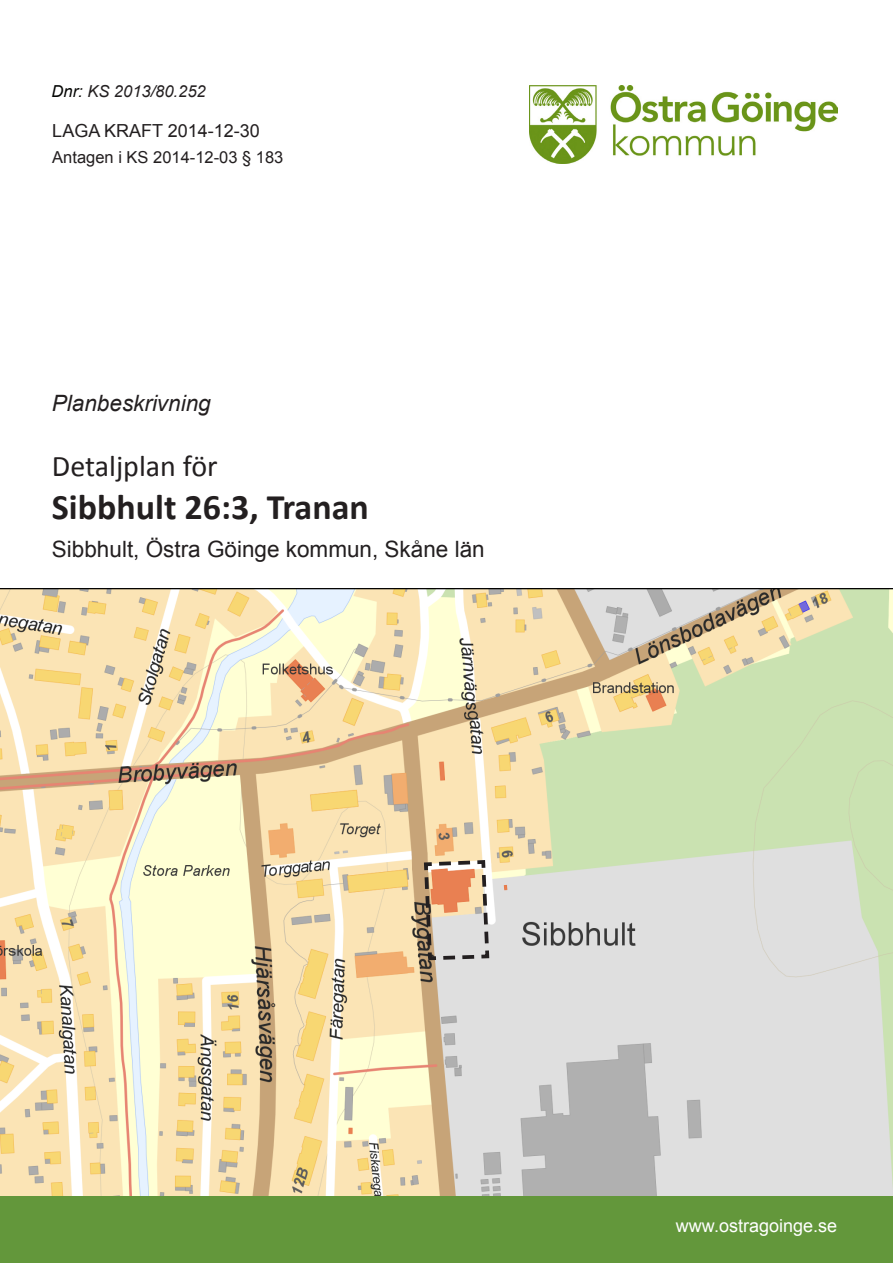
<style>
.page{position:relative;width:893px;height:1263px;background:#fff}
.page>*{position:absolute;margin:0;border:0;box-sizing:border-box;transform-origin:0 0}
.t1{font:700 36px "Calibri";color:#231f20}
.t2{font:30px "Calibri";color:#231f20}
.t3{font:22.5px "Arial";color:#231f20}
.t4{font:italic 22.5px "Arial";color:#231f20}
.t5{font:18px "Arial";color:#231f20}
.t6{font:18px "Arial";color:#fff}
.Brödtext{font:16.5px "Arial";color:#231f20}
.Underrubrik_2{font:italic 16.5px "Arial";color:#231f20}
.s1{color:#040503}
</style>
<div class="page">
<svg style="left:0;top:588px;width:893px;height:609px;background:#e3dbbb"></svg>
<img style="left:529px;top:85px;width:308px;height:78px">
<div style="left:0;top:1197px;width:893px;height:66px;background:#63973b"></div>
<svg style="left:422px;top:858px;width:69px;height:104px;background:#cfb39f"></svg>
<p class="Underrubrik_2" style="left:52px;top:81px;width:156px"><span class="s1">Dnr:</span> KS 2013/80.252</p>
<p class="t5" style="left:52px;top:119px;width:209px">LAGA KRAFT 2014-12-30</p>
<p class="Brödtext" style="left:52px;top:147px;width:233px">Antagen i KS 2014-12-03 § 183</p>
<p class="t4" style="left:52px;top:389px;width:160px">Planbeskrivning</p>
<p class="t2" style="left:52px;top:447px;width:167px">Detaljplan för</p>
<p class="t1" style="left:52px;top:484px;width:318px">Sibbhult 26:3, Tranan</p>
<p class="t3" style="left:52px;top:534px;width:434px">Sibbhult, Östra Göinge kommun, Skåne län</p>
<p class="t6" style="left:676px;top:1214px;width:163px">www.ostragoinge.se</p>
</div>
